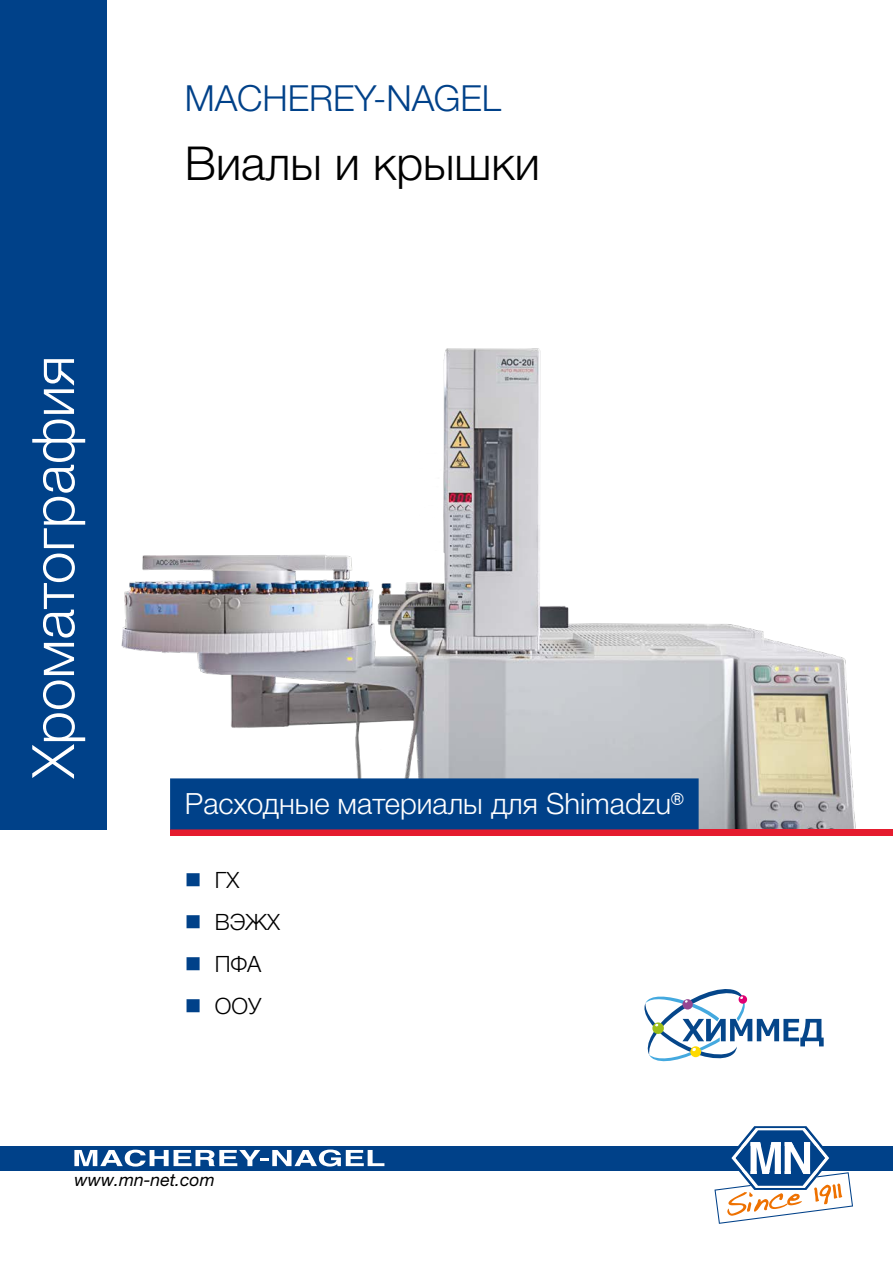
<style>
.page{position:relative;width:893px;height:1263px;background:#fff}
.page>*{position:absolute;margin:0;border:0;box-sizing:border-box;transform-origin:0 0}
.t1{font:300 58.5px "Helvetica Neue LTW1 G";color:#fff}
.t2{font:300 46.8px "Helvetica Neue LTW1 G";color:#000}
.t3{font:300 36px "Helvetica Neue LTW1 G";color:#004189}
.t4{font:300 29.25px "Helvetica Neue LTW1 G";color:#fff}
.t5{font:300 22.5px "Helvetica Neue LTW1 G";color:#000}
.t6{font:italic 17.55px "Helvetica Neue LTW1 G";color:#000}
.s1{color:#004189}
</style>
<div class="page">
<img style="left:106px;top:319px;width:750px;height:510px">
<div style="left:0;top:0;width:106px;height:829px;background:#004189"></div>
<div style="left:170px;top:829px;width:723px;height:7px;background:#e51b2e"></div>
<div style="left:170px;top:778px;width:529px;height:51px;background:#004189"></div>
<div style="left:442px;top:1146px;width:451px;height:24px;background:#004189"></div>
<svg style="left:714px;top:1126px;width:139px;height:98px"></svg>
<div style="left:0;top:1146px;width:451px;height:24px;background:#004189"></div>
<svg style="left:74px;top:1149px;width:310px;height:17px"></svg>
<svg style="left:644px;top:989px;width:180px;height:73px"></svg>
<h1 class="t1" style="left:17px;top:778px;width:424px;rotate:-90deg">Хроматография</h1>
<p class="t3" style="left:185px;top:76px;width:318px">MACHEREY-NAGEL</p>
<h2 class="t2" style="left:185px;top:135px;width:357px">Виалы и крышки</h2>
<p class="t4" style="left:185px;top:786px;width:500px">Расходные материалы для Shimadzu<sup>®</sup></p>
<p class="t5" style="left:185px;top:866px;width:56px"><span class="s1">■</span> ГХ</p>
<p class="t5" style="left:185px;top:908px;width:97px"><span class="s1">■</span> ВЭЖХ</p>
<p class="t5" style="left:185px;top:950px;width:78px"><span class="s1">■</span> ПФА</p>
<p class="t5" style="left:185px;top:992px;width:78px"><span class="s1">■</span> ООУ</p>
<p class="t6" style="left:74px;top:1169px;width:142px">www.mn-net.com</p>
<p class="t6" style="left:64px;top:1169px;width:142px">www.mn-net.com</p>
</div>
